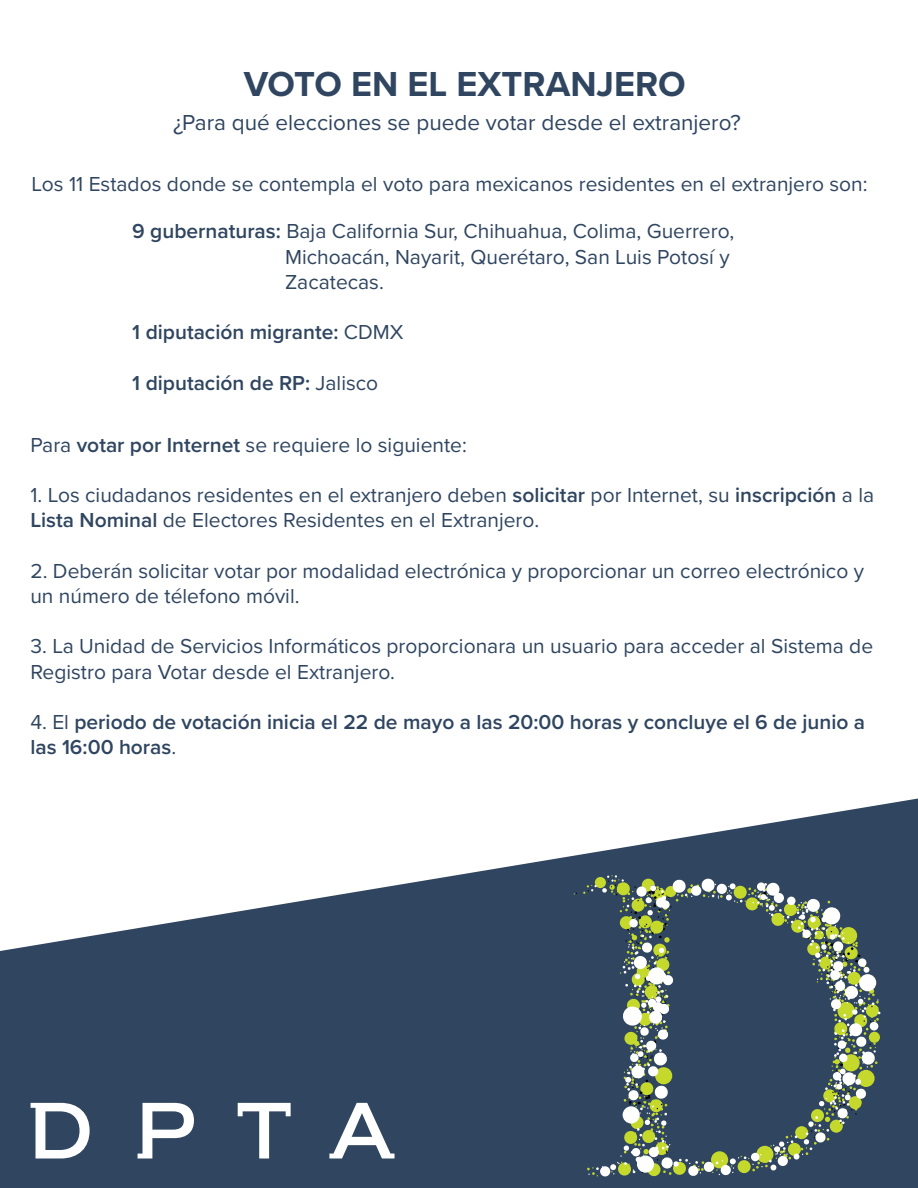
<style>
.page{position:relative;width:918px;height:1188px;background:#fff}
.page>*{position:absolute;margin:0;border:0;box-sizing:border-box;transform-origin:0 0}
.t1{font:700 36px "Proxima Nova";color:#2f4560}
.t2{font:22.5px "Proxima Nova";color:#2f4560}
.t3{font:21px/25.2px "Proxima Nova";color:#2f4560}
.t4{font:600 21px/25.2px "Proxima Nova";color:#2f4560}
.s1{font-weight:600}
.s2{font-weight:400}
</style>
<div class="page">
<svg style="left:0;top:799px;width:918px;height:389px;fill:#2f4560"></svg>
<svg style="left:31px;top:1103px;width:59px;height:55px"></svg>
<svg style="left:138px;top:1103px;width:56px;height:56px"></svg>
<svg style="left:238px;top:1103px;width:53px;height:56px"></svg>
<svg style="left:329px;top:1103px;width:66px;height:55px"></svg>
<svg style="left:583px;top:875px;width:298px;height:302px;background:#506469"></svg>
<h1 class="t1" style="left:244px;top:57px;width:444px">VOTO EN EL EXTRANJERO</h1>
<p class="t2" style="left:173px;top:105px;width:569px">¿Para qué elecciones se puede votar desde el extranjero?</p>
<p class="t3" style="left:32px;top:171px;width:838px">Los 11 Estados donde se contempla el voto para mexicanos residentes en el extranjero son:</p>
<p class="t3" style="left:285px;top:218px;width:451px;text-indent:-153px"><span class="s1">9 gubernaturas:</span> Baja California Sur, Chihuahua, Colima, Guerrero,<br>Michoacán, Nayarit, Querétaro, San Luis Potosí y<br>Zacatecas.</p>
<p class="t4" style="left:132px;top:319px;width:273px">1 diputación migrante: <span class="s2">CDMX</span></p>
<p class="t4" style="left:132px;top:369px;width:247px">1 diputación de RP: <span class="s2">Jalisco</span></p>
<p class="t3" style="left:30px;top:431px;width:438px">Para <span class="s1">votar por Internet</span> se requiere lo siguiente:</p>
<p class="t3" style="left:30px;top:482px;width:845px">1. Los ciudadanos residentes en el extranjero deben <span class="s1">solicitar</span> por Internet, su <span class="s1">inscripción</span> a la<br><span class="s1">Lista Nominal</span> de Electores Residentes en el Extranjero.</p>
<p class="t3" style="left:30px;top:557px;width:835px">2. Deberán solicitar votar por modalidad electrónica y proporcionar un correo electrónico y un número de télefono móvil.</p>
<p class="t3" style="left:30px;top:633px;width:844px">3. La Unidad de Servicios Informáticos proporcionara un usuario para acceder al Sistema de<br>Registro para Votar desde el Extranjero.</p>
<p class="t4" style="left:30px;top:709px;width:836px"><span class="s2">4. El</span> periodo de votación inicia el 22 de mayo a las 20:00 horas y concluye el 6 de junio a las 16:00 horas<span class="s2">.</span></p>
</div>
